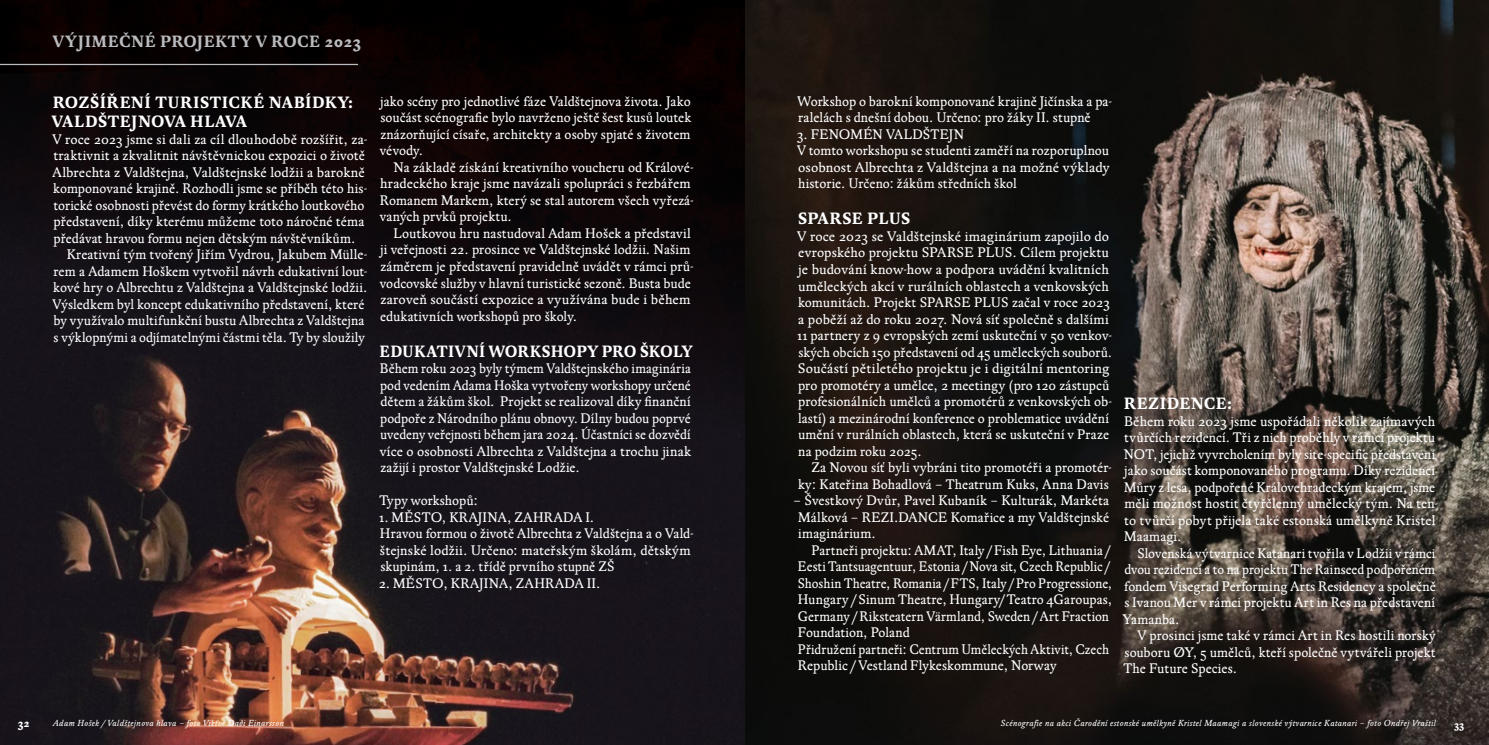
<style>
.page{position:relative;width:1489px;height:745px;background:#fff}
.page>*{position:absolute;margin:0;border:0;box-sizing:border-box;transform-origin:0 0}
.t1{font:700 16.25px "Regula";letter-spacing:.025em;color:#fff}
.t2{font:700 16.25px "Regula";letter-spacing:.025em;color:#fff;scale:.95 1}
.t3{font:700 16.25px "Regula";letter-spacing:.03em;color:#babbbe}
.t4{font:13.75px/16.5px "Regula";letter-spacing:.005em;color:#fff}
.t5{font:13.75px/16.5px "Regula";letter-spacing:.005em;color:#fff;scale:1.04 1}
.t6{font:13.75px/16.5px "Regula";letter-spacing:.005em;color:#fff;scale:.96 1}
.t7{font:13.75px "Regula";letter-spacing:.025em;color:#fff}
.t8{font:700 11.25px "Regula";color:#fff}
.t9{font:700 10px "Regula";color:#fff}
.t10{font:italic 8.75px "Regula";letter-spacing:.05em;color:#fff}
</style>
<div class="page">
<div style="left:0;top:0;width:744px;height:744px;background:#040000"></div>
<img style="left:0;top:48px;width:745px;height:696px">
<hr style="left:0;top:64px;width:358px;height:1px;background:#babbbe">
<img style="left:745px;top:0;width:743px;height:744px">
<p class="t3" style="left:53px;top:32px;width:309px">VÝJIMEČNÉ PROJEKTY V ROCE 2023</p>
<p class="t1" style="left:53px;top:92px;width:302px">ROZŠÍŘENÍ TURISTICKÉ NABÍDKY:</p>
<p class="t1" style="left:52px;top:112px;width:196px">VALDŠTEJNOVA HLAVA</p>
<p class="t4" style="left:52px;top:131px;width:316px">V roce 2023 jsme si dali za cíl dlouhodobě rozšířit, za&shy;traktivnit a zkvalitnit návštěvnickou expozici o životě Albrechta z Valdštejna, Valdštejnské lodžii a barokně komponované krajině. Rozhodli jsme se příběh této his&shy;torické osobnosti převést do formy krátkého loutkového představení, díky kterému můžeme toto náročné téma předávat hravou formu nejen dětským návštěvníkům.</p>
<p class="t4" style="left:52px;top:246px;width:316px;text-indent:14px">Kreativní tým tvořený Jiřím Vydrou, Jakubem Mülle&shy;rem a Adamem Hoškem vytvořil návrh edukativní lout&shy;kové hry o Albrechtu z Valdštejna a Valdštejnské lodžii.<br>Výsledkem byl koncept edukativního představení, které by využívalo multifunkční bustu Albrechta z Valdštejna s výklopnými a odjímatelnými částmi těla. Ty by sloužily</p>
<p class="t4" style="left:380px;top:93px;width:313px;text-align:justify">jako scény pro jednotlivé fáze Valdštejnova života. Jako součást scénografie bylo navrženo ještě šest kusů loutek znázorňující císaře, architekty a osoby spjaté s životem vévody.</p>
<p class="t4" style="left:380px;top:159px;width:315px;text-indent:14px">Na základě získání kreativního voucheru od Králové&shy;hradeckého kraje jsme navázali spolupráci s řezbářem Romanem Markem, který se stal autorem všech vyřezá&shy;vaných prvků projektu.</p>
<p class="t4" style="left:380px;top:225px;width:315px;text-indent:14px">Loutkovou hru nastudoval Adam Hošek a představil ji veřejnosti 22. prosince ve Valdštejnské lodžii. Našim záměrem je představení pravidelně uvádět v rámci prů&shy;vodcovské služby v hlavní turistické sezoně. Busta bude zaroveň součástí expozice a využívána bude i během edukativních workshopů pro školy.</p>
<p class="t2" style="left:379px;top:341px;width:331px">EDUKATIVNÍ WORKSHOPY PRO ŠKOLY</p>
<p class="t4" style="left:380px;top:360px;width:313px;text-align:justify">Během roku 2023 byly týmem Valdštejnského imaginária pod vedením Adama Hoška vytvořeny workshopy určené dětem a žákům škol. Projekt se realizoval díky finanční podpoře z Národního plánu obnovy. Dílny budou poprvé uvedeny veřejnosti během jara 2024. Účastníci se dozvědí více o osobnosti Albrechta z Valdštejna a trochu jinak zažijí i prostor Valdštejnské Lodžie.</p>
<p class="t4" style="left:379px;top:492px;width:100px">Typy workshopů:</p>
<p class="t7" style="left:379px;top:508px;width:216px">1. MĚSTO, KRAJINA, ZAHRADA I.</p>
<p class="t4" style="left:380px;top:525px;width:315px">Hravou formou o životě Albrechta z Valdštejna a o Vald&shy;štejnské lodžii. Určeno: mateřským školám, dětským skupinám, 1. a 2. třídě prvního stupně ZŠ</p>
<p class="t4" style="left:379px;top:575px;width:223px">2. MĚSTO, KRAJINA, ZAHRADA II.</p>
<p class="t4" style="left:797px;top:93px;width:316px">Workshop o barokní komponované krajině Jičínska a pa&shy;ralelách s dnešní dobou. Určeno: pro žáky II. stupně</p>
<p class="t4" style="left:797px;top:126px;width:169px">3. FENOMÉN VALDŠTEJN</p>
<p class="t4" style="left:797px;top:143px;width:314px;text-align:justify">V tomto workshopu se studenti zaměří na rozporuplnou osobnost Albrechta z Valdštejna a na možné výklady historie. Určeno: žákům středních škol</p>
<p class="t1" style="left:798px;top:209px;width:114px">SPARSE PLUS</p>
<p class="t5" style="left:797px;top:228px;width:304px">V roce 2023 se Valdštejnské imaginárium zapojilo do evropského projektu SPARSE PLUS. Cílem projektu je budování know-how a podpora uvádění kvalitních uměleckých akcí v rurálních oblastech a venkovských komunitách. Projekt SPARSE PLUS začal v roce 2023 a poběží až do roku 2027. Nová síť společně s dalšími 11 partnery z 9 evropských zemí uskuteční v 50 venkov&shy;ských obcích 150 představení od 45 uměleckých souborů.<br>Součástí pětiletého projektu je i digitální mentoring pro promotéry a umělce, 2 meetingy (pro 120 zástupců profesionálních umělců a promotérů z venkovských ob&shy;lastí) a mezinárodní konference o problematice uvádění umění v rurálních oblastech, která se uskuteční v Praze na podzim roku 2025.</p>
<p class="t4" style="left:798px;top:459px;width:315px;text-align:right">Za Novou síť byli vybráni tito promotéři a promotér&shy;ky: Kateřina Bohadlová – Theatrum Kuks, Anna Davis</p>
<p class="t4" style="left:798px;top:492px;width:312px;text-align:justify;text-indent:-4px">– Švestkový Dvůr, Pavel Kubaník – Kulturák, Markéta Málková – REZI.DANCE Komařice a my Valdštejnské imaginárium.</p>
<p class="t4" style="left:797px;top:542px;width:316px;text-indent:14px">Partneři projektu: AMAT, Italy / Fish Eye, Lithuania / Eesti Tantsuagentuur, Estonia / Nova sit, Czech Republic / Shoshin Theatre, Romania / FTS, Italy / Pro Progressione, Hungary / Sinum Theatre, Hungary/ Teatro 4Garoupas, Germany / Riksteatern Värmland, Sweden / Art Fraction Foundation, Poland</p>
<p class="t6" style="left:797px;top:641px;width:325px">Přidružení partneři: Centrum Uměleckých Aktivit, Czech<br>Republic / Vestland Flykeskommune, Norway</p>
<p class="t1" style="left:1123px;top:394px;width:110px">REZIDENCE:</p>
<p class="t4" style="left:1123px;top:413px;width:316px">Během roku 2023 jsme uspořádali několik zajímavých tvůrčích rezidencí. Tři z nich proběhly v rámci projektu NOT, jejichž vyvrcholením byly site-specific představení jako součást komponovaného programu. Díky rezidenci Můry z lesa, podpořené Královehradeckým krajem, jsme měli možnost hostit čtyřčlenný umělecký tým. Na ten&shy;to tvůrčí pobyt přijela také estonská umělkyně Kristel Maamagi.</p>
<p class="t4" style="left:1122px;top:545px;width:315px;text-align:justify;text-indent:15px">Slovenská výtvarnice Katanari tvořila v Lodžii v rámci dvou rezidencí a to na projektu The Rainseed podpořeném fondem Visegrad Performing Arts Residency a společně s Ivanou Mer v rámci projektu Art in Res na představení Yamanba.</p>
<p class="t4" style="left:1123px;top:627px;width:314px;text-align:justify;text-indent:14px">V prosinci jsme také v rámci Art in Res hostili norský souboru ØY, 5 umělců, kteří společně vytvářeli projekt The Future Species.</p>
<p class="t8" style="left:18px;top:715px;width:13px">32</p>
<p class="t10" style="left:1000px;top:718px;width:436px">Scénografie na akci Čarodění estonské umělkyně Kristel Maamagi a slovenské výtvarnice Katanari – foto Ondřej Vraštil</p>
<p class="t9" style="left:1453px;top:717px;width:12px">33</p>
<p class="t10" style="left:53px;top:718px;width:232px">Adam Hošek / Valdštejnova hlava – foto Viktor Daði Einarsson</p>
</div>
